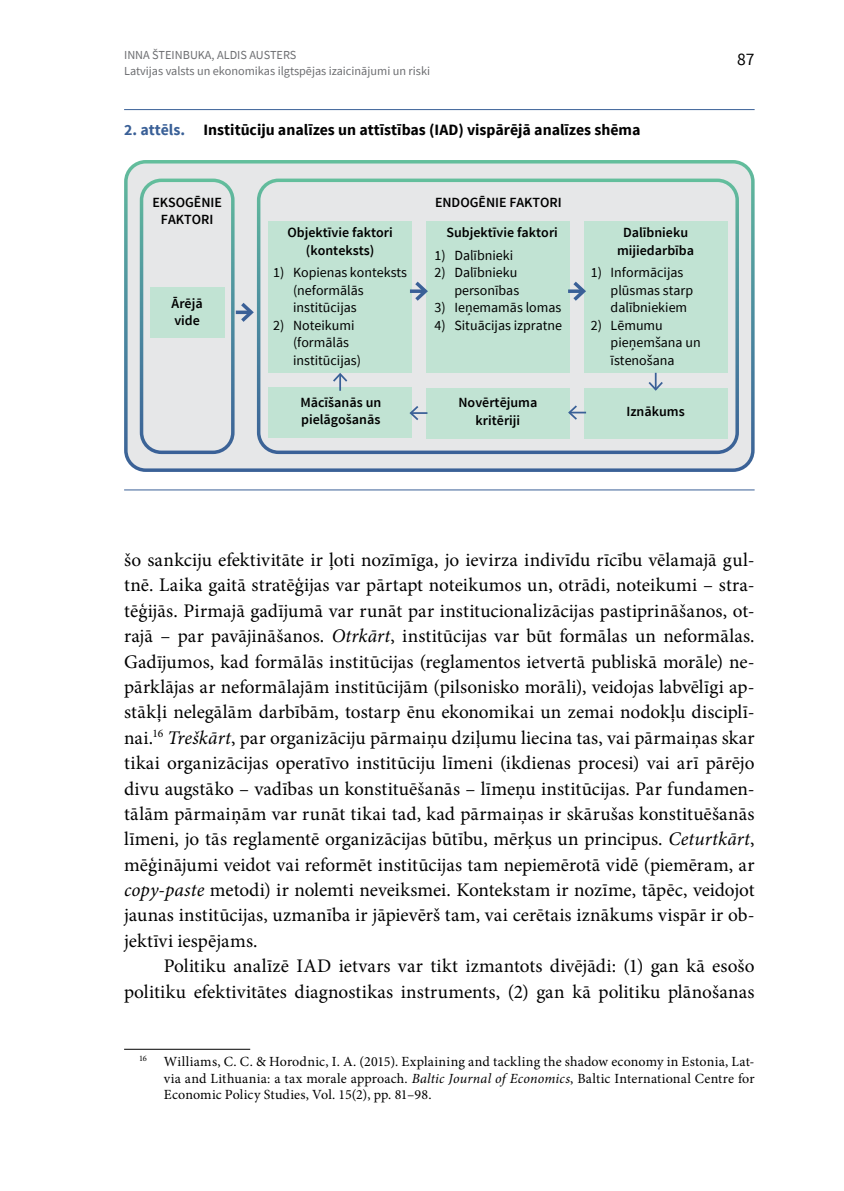
<style>
.page{position:relative;width:844px;height:1191px;background:#fff}
.page>*{position:absolute;margin:0;border:0;box-sizing:border-box;transform-origin:0 0}
.pamats{font:19.25px/25.4px "Minion Pro";letter-spacing:.005em;color:#000;text-align:justify}
.t1{font:17.5px "Source Sans Pro";color:#000}
.attels_paraksts{font:700 15.75px "Source Sans Pro";color:#000}
.Zemsvītra{font:14px/16.6px "Minion Pro";letter-spacing:.005em;color:#000;text-align:justify}
.shema_uzsk{font:14px/17.5px "Source Sans Pro";color:#000}
.shema_bold{font:600 14px/17.5px "Source Sans Pro";color:#000;text-align:center}
.tabula_pamats{font:600 14px/17.5px "Source Sans Pro";color:#000;text-align:center}
.t2{font:12.25px/15.8px "Source Sans Pro";color:#6d6e71}
.s1{color:#3a6097}
.s2{font-style:italic}
</style>
<div class="page">
<hr style="left:124px;top:109px;width:630px;height:1px;background:#3a6097">
<div style="left:126px;top:162px;width:626px;height:308px;background:#e6e7e8;border-radius:20px"></div>
<div style="left:124px;top:160px;width:630px;height:312px;border:4px solid #fff;border-radius:20px"></div>
<div style="left:140px;top:179px;width:94px;height:275px;border:4px solid #fff;border-radius:20px"></div>
<div style="left:150px;top:287px;width:74px;height:51px;background:#c1e3d3"></div>
<div style="left:257px;top:179px;width:481px;height:275px;border:4px solid #fff;border-radius:20px"></div>
<div style="left:268px;top:221px;width:144px;height:152px;background:#c1e3d3"></div>
<div style="left:426px;top:221px;width:143px;height:152px;background:#c1e3d3"></div>
<div style="left:583px;top:221px;width:144px;height:152px;background:#c1e3d3"></div>
<svg style="left:411px;top:281px;width:17px;height:20px"></svg>
<svg style="left:237px;top:303px;width:17px;height:19px"></svg>
<svg style="left:569px;top:278px;width:17px;height:26px"></svg>
<div style="left:268px;top:387px;width:144px;height:51px;background:#c1e3d3"></div>
<div style="left:426px;top:388px;width:143px;height:50px;background:#c1e3d3"></div>
<div style="left:583px;top:388px;width:144px;height:50px;background:#c1e3d3"></div>
<svg style="left:333px;top:373px;width:15px;height:18px"></svg>
<svg style="left:648px;top:373px;width:15px;height:18px"></svg>
<svg style="left:568px;top:403px;width:18px;height:18px"></svg>
<svg style="left:409px;top:406px;width:18px;height:14px"></svg>
<hr style="left:124px;top:489px;width:630px;height:1px;background:#3a6097">
<hr style="left:124px;top:1049px;width:126px;height:1px;background:#000">
<p class="t2" style="left:124px;top:47px;width:307px">Inna Štei nbuka, Aldis Austers<br>Latvijas valsts un ekonomikas ilgtspējas izaicinājumi un riski</p>
<p class="attels_paraksts" style="left:124px;top:119px;width:518px"><span class="s1">2. attēls.</span> Institūciju analīzes un attīstības (IAD) vispārējā analīzes shēma</p>
<p class="tabula_pamats" style="left:152px;top:194px;width:71px">EKSOGĒNIE<br>FAKTORI</p>
<p class="shema_bold" style="left:171px;top:294px;width:33px">Ārējā</p>
<p class="shema_bold" style="left:174px;top:312px;width:27px">vide</p>
<p class="shema_bold" style="left:435px;top:194px;width:128px">ENDOGĒNIE FAKTORI</p>
<p class="shema_bold" style="left:287px;top:224px;width:107px">Objektīvie faktori</p>
<p class="shema_bold" style="left:306px;top:242px;width:70px">(konteksts)</p>
<p class="shema_uzsk" style="left:293px;top:264px;width:116px;text-indent:-20px">1) Kopienas konteksts (neformālās institūcijas</p>
<p class="shema_uzsk" style="left:293px;top:316px;width:69px;text-indent:-20px">2) Noteikumi (formālās institūcijas)</p>
<p class="shema_bold" style="left:300px;top:394px;width:82px;text-align:left">Mācīšanās un pielāgošanās</p>
<p class="shema_bold" style="left:458px;top:394px;width:80px">Novērtējuma kritēriji</p>
<p class="shema_bold" style="left:626px;top:403px;width:60px">Iznākums</p>
<p class="shema_bold" style="left:446px;top:224px;width:113px">Subjektīvie faktori</p>
<p class="shema_uzsk" style="left:434px;top:246px;width:80px">1) Dalībnieki</p>
<p class="shema_uzsk" style="left:434px;top:264px;width:86px;text-align:right">2) Dalībnieku personības</p>
<p class="shema_uzsk" style="left:434px;top:299px;width:128px">3) Ieņemamās lomas</p>
<p class="shema_uzsk" style="left:434px;top:316px;width:129px">4) Situācijas izpratne</p>
<p class="shema_bold" style="left:617px;top:224px;width:79px">Dalībnieku mijiedarbība</p>
<p class="shema_uzsk" style="left:610px;top:264px;width:84px;text-indent:-20px">1) Informācijas plūsmas starp dalībniekiem</p>
<p class="shema_uzsk" style="left:610px;top:316px;width:92px;text-indent:-20px">2) Lēmumu pieņemšana un īstenošana</p>
<p class="t1" style="left:737px;top:48px;width:19px">87</p>
<p class="pamats" style="left:124px;top:547px;width:632px">šo sankciju efektivitāte ir ļoti nozīmīga, jo ievirza indivīdu rīcību vēlamajā gul&shy;tnē. Laika gaitā stratēģijas var pārtapt noteikumos un, otrādi, noteikumi – stra&shy;tēģijās. Pirmajā gadījumā var runāt par institucionalizācijas pastiprināšanos, ot&shy;rajā – par pavājināšanos. <span class="s2">Otrkārt</span>, institūcijas var būt formālas un neformālas.<br>Gadījumos, kad formālās institūcijas (reglamentos ietvertā publiskā morāle) ne&shy;pārklājas ar neformālajām institūcijām (pilsonisko morāli), veidojas labvēlīgi ap&shy;stākļi nelegālām darbībām, tostarp ēnu ekonomikai un zemai nodokļu disciplī&shy;nai.<sup>16</sup> <span class="s2">Treškārt</span>, par organizāciju pārmaiņu dziļumu liecina tas, vai pārmaiņas skar tikai organizācijas operatīvo institūciju līmeni (ikdienas procesi) vai arī pārējo divu augstāko – vadības un konstituēšanās – līmeņu institūcijas. Par fundamen&shy;tālām pārmaiņām var runāt tikai tad, kad pārmaiņas ir skārušas konstituēšanās līmeni, jo tās reglamentē organizācijas būtību, mērķus un principus. <span class="s2">Ceturtkārt</span>, mēģinājumi veidot vai reformēt institūcijas tam nepiemērotā vidē (piemēram, ar <span class="s2">copy-paste</span> metodi) ir nolemti neveiksmei. Kontekstam ir nozīme, tāpēc, veidojot jaunas institūcijas, uzmanība ir jāpievērš tam, vai cerētais iznākums vispār ir ob&shy;jektīvi iespējams.</p>
<p class="pamats" style="left:124px;top:953px;width:632px;text-align:right">Politiku analīzē IAD ietvars var tikt izmantots divējādi: (1) gan kā esošo politiku efektivitātes diagnostikas instruments, (2) gan kā politiku plānošanas</p>
<p class="Zemsvītra" style="left:164px;top:1053px;width:592px;text-indent:-25px"><sup>16</sup> Williams, C. C. &amp; Horodnic, I. A. (2015). Explaining and tackling the shadow economy in Estonia, Lat&shy;via and Lithuania: a tax morale approach. <span class="s2">Baltic Journal of Economics</span>, Baltic International Centre for Economic Policy Studies, Vol. 15(2), pp. 81–98.</p>
</div>
